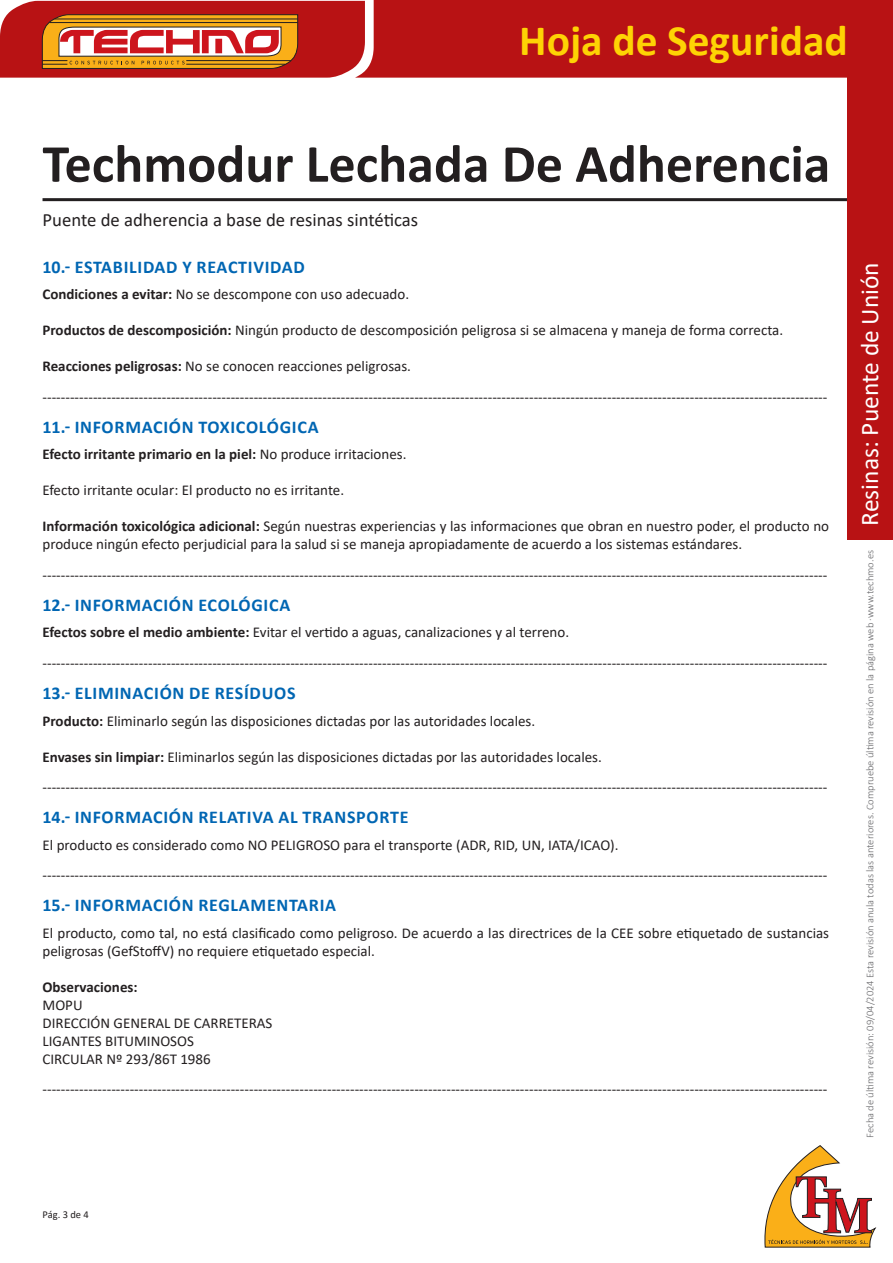
<style>
.page{position:relative;width:893px;height:1263px;background:#fff}
.page>*{position:absolute;margin:0;border:0;box-sizing:border-box;transform-origin:0 0}
.t1{font:700 54px "Calibri";color:#231f20}
.t2{font:700 43.5px "Calibri";color:#fed304}
.t3{font:25.5px "Calibri";color:#fff}
.t4{font:18.75px "Calibri";color:#231f20}
.ladillo_azul{font:700 18px "Calibri";letter-spacing:.04em;color:#0166b3}
.general{font:15px/18px "Calibri";color:#231f20}
.general-2{font:700 15px "Calibri";color:#231f20}
.t5{font:300 10.5px "Calibri";color:#67676a}
.t6{font:10.5px "Calibri";color:#231f20}
.s1{font-weight:700}
.s2{font-weight:400}
</style>
<div class="page">
<hr style="left:43px;top:198px;width:807px;height:3px;background:#231f20">
<div style="left:848px;top:74px;width:45px;height:466px;background:#b81214"></div>
<svg style="left:0;top:0;width:893px;height:78px;background:#bf2f25"></svg>
<hr style="left:186px;top:64px;width:99px;height:1px;background:#231f20">
<svg style="left:764px;top:1145px;width:113px;height:103px"></svg>
<h2 class="t2" style="left:519px;top:10px;width:330px">Hoja de Seguridad</h2>
<h1 class="t1" style="left:43px;top:126px;width:789px">Techmodur Lechada De Adherencia</h1>
<p class="t4" style="left:43px;top:207px;width:377px">Puente de adherencia a base de resinas sintéticas</p>
<p class="ladillo_azul" style="left:43px;top:254px;width:264px">10.- ESTABILIDAD Y REACTIVIDAD</p>
<p class="general" style="left:43px;top:285px;width:368px"><span class="s1">Condiciones a evitar:</span> No se descompone con uso adecuado.</p>
<p class="general" style="left:43px;top:321px;width:742px"><span class="s1">Productos de descomposición:</span> Ningún producto de descomposición peligrosa si se almacena y maneja de forma correcta.</p>
<p class="general" style="left:43px;top:357px;width:370px"><span class="s1">Reacciones peligrosas:</span> No se conocen reacciones peligrosas.</p>
<p class="general" style="left:43px;top:388px;width:786px">---------------------------------------------------------------------------------------------------------------------------------------------------------------------------</p>
<p class="ladillo_azul" style="left:43px;top:414px;width:278px">11.- INFORMACIÓN TOXICOLÓGICA</p>
<p class="general-2" style="left:43px;top:444px;width:365px">Efecto irritante primario en la piel: <span class="s2">No produce irritaciones.</span></p>
<p class="general" style="left:43px;top:481px;width:303px">Efecto irritante ocular: El producto no es irritante.</p>
<p class="general" style="left:43px;top:517px;width:788px"><span class="s1">Información toxicológica adicional:</span> Según nuestras experiencias y las informaciones que obran en nuestro poder, el producto no produce ningún efecto perjudicial para la salud si se maneja apropiadamente de acuerdo a los sistemas estándares.</p>
<p class="general" style="left:43px;top:566px;width:786px">---------------------------------------------------------------------------------------------------------------------------------------------------------------------------</p>
<p class="ladillo_azul" style="left:43px;top:592px;width:249px">12.- INFORMACIÓN ECOLÓGICA</p>
<p class="general" style="left:43px;top:623px;width:528px"><span class="s1">Efectos sobre el medio ambiente:</span> Evitar el vertido a aguas, canalizaciones y al terreno.</p>
<p class="general" style="left:43px;top:654px;width:786px">---------------------------------------------------------------------------------------------------------------------------------------------------------------------------</p>
<p class="ladillo_azul" style="left:43px;top:680px;width:254px">13.- ELIMINACIÓN DE RESÍDUOS</p>
<p class="general" style="left:43px;top:711px;width:494px"><span class="s1">Producto:</span> Eliminarlo según las disposiciones dictadas por las autoridades locales.</p>
<p class="general" style="left:43px;top:747px;width:561px"><span class="s1">Envases sin limpiar:</span> Eliminarlos según las disposiciones dictadas por las autoridades locales.</p>
<p class="general" style="left:43px;top:778px;width:786px">---------------------------------------------------------------------------------------------------------------------------------------------------------------------------</p>
<p class="ladillo_azul" style="left:43px;top:804px;width:367px">14.- INFORMACIÓN RELATIVA AL TRANSPORTE</p>
<p class="general" style="left:43px;top:835px;width:578px">El producto es considerado como NO PELIGROSO para el transporte (ADR, RID, UN, IATA/ICAO).</p>
<p class="general" style="left:43px;top:866px;width:786px">---------------------------------------------------------------------------------------------------------------------------------------------------------------------------</p>
<p class="ladillo_azul" style="left:43px;top:892px;width:295px">15.- INFORMACIÓN REGLAMENTARIA</p>
<p class="general" style="left:43px;top:923px;width:788px">El producto, como tal, no está clasificado como peligroso. De acuerdo a las directrices de la CEE sobre etiquetado de sustancias peligrosas (GefStoffV) no requiere etiquetado especial.</p>
<p class="general-2" style="left:43px;top:976px;width:97px">Observaciones:</p>
<p class="general" style="left:43px;top:995px;width:42px">MOPU</p>
<p class="general" style="left:43px;top:1013px;width:231px">DIRECCIÓN GENERAL DE CARRETERAS</p>
<p class="general" style="left:43px;top:1031px;width:153px">LIGANTES BITUMINOSOS</p>
<p class="general" style="left:43px;top:1049px;width:170px">CIRCULAR Nº 293/86T 1986</p>
<p class="general" style="left:43px;top:1080px;width:786px">---------------------------------------------------------------------------------------------------------------------------------------------------------------------------</p>
<p class="t6" style="left:43px;top:1207px;width:48px">Pág. 3 de 4</p>
<h3 class="t3" style="left:852px;top:526px;width:265px;rotate:-90deg">Resinas: Puente de Unión</h3>
<p class="t5" style="left:863px;top:1138px;width:589px;rotate:-90deg">Fecha de última revisión: 09/04/2024 Esta revisión anula todas las anteriores. Compruebe última revisión en la página web ·www.techmo.es</p>
</div>
